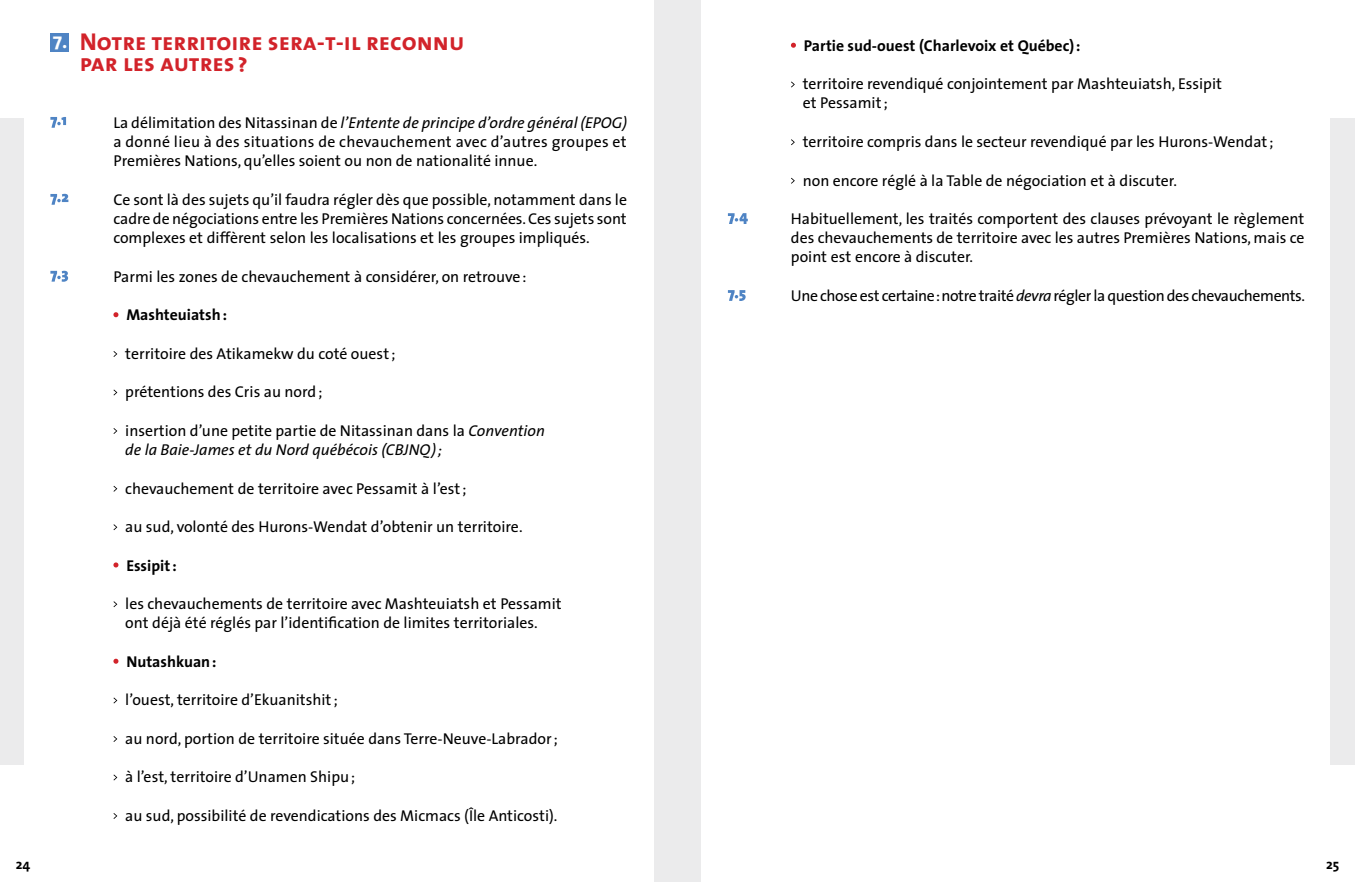
<style>
.page{position:relative;width:1355px;height:882px;background:#fff}
.page>*{position:absolute;margin:0;border:0;box-sizing:border-box;transform-origin:0 0}
.t1{font:24.5px/21px "The Sans Bold Caps";color:#d2232a}
.t2{font:15.75px/19.2px "The Sans";color:#000;text-align:justify}
.t3{font:italic 15.75px/19.2px "The Sans";color:#000}
.t4{font:15.75px "The Sans";letter-spacing:-.025em;color:#000}
.t5{font:700 15.75px "The Sans";color:#000}
.t6{font:700 14px "The Sans";color:#000}
.s1{font-family:"The Mix";font-weight:700;font-size:18.38px;color:#fff}
.s2{font-family:"The Mix";font-weight:700;font-size:20.47px;color:#fff}
.s3{font-style:italic}
.s4{font-style:normal}
</style>
<div class="page">
<div style="left:654px;top:0;width:23px;height:882px;background:#ebebec"></div>
<div style="left:677px;top:0;width:24px;height:882px;background:#ebebec"></div>
<svg style="left:791px;top:43px;width:5px;height:5px"></svg>
<svg style="left:791px;top:82px;width:4px;height:6px"></svg>
<svg style="left:791px;top:139px;width:4px;height:6px"></svg>
<svg style="left:791px;top:178px;width:4px;height:6px"></svg>
<svg style="left:728px;top:213px;width:20px;height:11px"></svg>
<svg style="left:728px;top:290px;width:17px;height:11px"></svg>
<div style="left:50px;top:33px;width:18px;height:18px;background:#4f84c4"></div>
<svg style="left:50px;top:117px;width:16px;height:11px"></svg>
<svg style="left:50px;top:194px;width:18px;height:11px"></svg>
<svg style="left:50px;top:271px;width:18px;height:11px"></svg>
<svg style="left:113px;top:312px;width:5px;height:5px"></svg>
<svg style="left:113px;top:351px;width:4px;height:6px"></svg>
<svg style="left:113px;top:390px;width:4px;height:6px"></svg>
<svg style="left:113px;top:428px;width:4px;height:6px"></svg>
<svg style="left:113px;top:486px;width:4px;height:6px"></svg>
<svg style="left:113px;top:524px;width:4px;height:6px"></svg>
<svg style="left:113px;top:562px;width:5px;height:5px"></svg>
<svg style="left:113px;top:601px;width:4px;height:6px"></svg>
<svg style="left:113px;top:659px;width:5px;height:5px"></svg>
<svg style="left:113px;top:698px;width:4px;height:6px"></svg>
<svg style="left:113px;top:736px;width:4px;height:6px"></svg>
<svg style="left:113px;top:775px;width:4px;height:5px"></svg>
<svg style="left:113px;top:813px;width:4px;height:6px"></svg>
<div style="left:1330px;top:118px;width:24px;height:647px;background:#ebebec"></div>
<div style="left:0;top:118px;width:24px;height:647px;background:#ebebec"></div>
<h1 class="t1" style="left:80px;top:30px;width:386px;text-indent:-27px"><span class="s1">7</span><span class="s2">.</span> Notre territoire sera-t-il reconnu par les autres ?</h1>
<p class="t2" style="left:113px;top:112px;width:515px">La délimitation des Nitassinan de <span class="s3">l’Entente de principe d’ordre général (EPOG) </span>a donné lieu à des situations de chevauchement avec d’autres groupes et Premières Nations, qu’elles soient ou non de nationalité innue.</p>
<p class="t2" style="left:113px;top:189px;width:515px">Ce sont là des sujets qu’il faudra régler dès que possible, notamment dans le cadre de négociations entre les Premières Nations concernées. Ces sujets sont complexes et diffèrent selon les localisations et les groupes impliqués.</p>
<p class="t2" style="left:113px;top:266px;width:414px">Parmi les zones de chevauchement à considérer, on retrouve:</p>
<p class="t5" style="left:126px;top:302px;width:102px">Mashteuiatsh:</p>
<p class="t2" style="left:125px;top:343px;width:272px">territoire des Atikamekw du coté ouest;</p>
<p class="t2" style="left:125px;top:382px;width:199px">prétentions des Cris au nord;</p>
<p class="t3" style="left:125px;top:420px;width:421px"><span class="s4">insertion d’une petite partie de Nitassinan dans la</span> Convention de la Baie-James et du Nord québécois (CBJNQ);</p>
<p class="t2" style="left:125px;top:478px;width:343px">chevauchement de territoire avec Pessamit à l’est;</p>
<p class="t2" style="left:125px;top:517px;width:399px">au sud, volonté des Hurons-Wendat d’obtenir un territoire.</p>
<p class="t5" style="left:126px;top:552px;width:52px">Essipit:</p>
<p class="t2" style="left:125px;top:594px;width:438px">les chevauchements de territoire avec Mashteuiatsh et Pessamit ont déjà été réglés par l’identification de limites territoriales.</p>
<p class="t5" style="left:126px;top:648px;width:92px">Nutashkuan:</p>
<p class="t2" style="left:125px;top:690px;width:214px">l’ouest, territoire d’Ekuanitshit;</p>
<p class="t2" style="left:125px;top:728px;width:434px">au nord, portion de territoire située dans Terre-Neuve-Labrador;</p>
<p class="t2" style="left:125px;top:767px;width:231px">à l’est, territoire d’Unamen Shipu;</p>
<p class="t2" style="left:125px;top:805px;width:434px">au sud, possibilité de revendications des Micmacs (Île Anticosti).</p>
<p class="t5" style="left:804px;top:32px;width:278px">Partie sud-ouest (Charlevoix et Québec):</p>
<p class="t2" style="left:802px;top:74px;width:421px">territoire revendiqué conjointement par Mashteuiatsh, Essipit et Pessamit;</p>
<p class="t2" style="left:802px;top:132px;width:472px">territoire compris dans le secteur revendiqué par les Hurons-Wendat;</p>
<p class="t2" style="left:802px;top:170px;width:376px">non encore réglé à la Table de négociation et à discuter.</p>
<p class="t2" style="left:791px;top:209px;width:515px">Habituellement, les traités comportent des clauses prévoyant le règlement des chevauchements de territoire avec les autres Premières Nations, mais ce point est encore à discuter.</p>
<p class="t4" style="left:791px;top:283px;width:516px">Une chose est certaine: notre traité <span class="s3">devra</span> régler la question des chevauchements.</p>
<p class="t6" style="left:16px;top:853px;width:16px">24</p>
<p class="t6" style="left:1326px;top:853px;width:15px">25</p>
</div>
